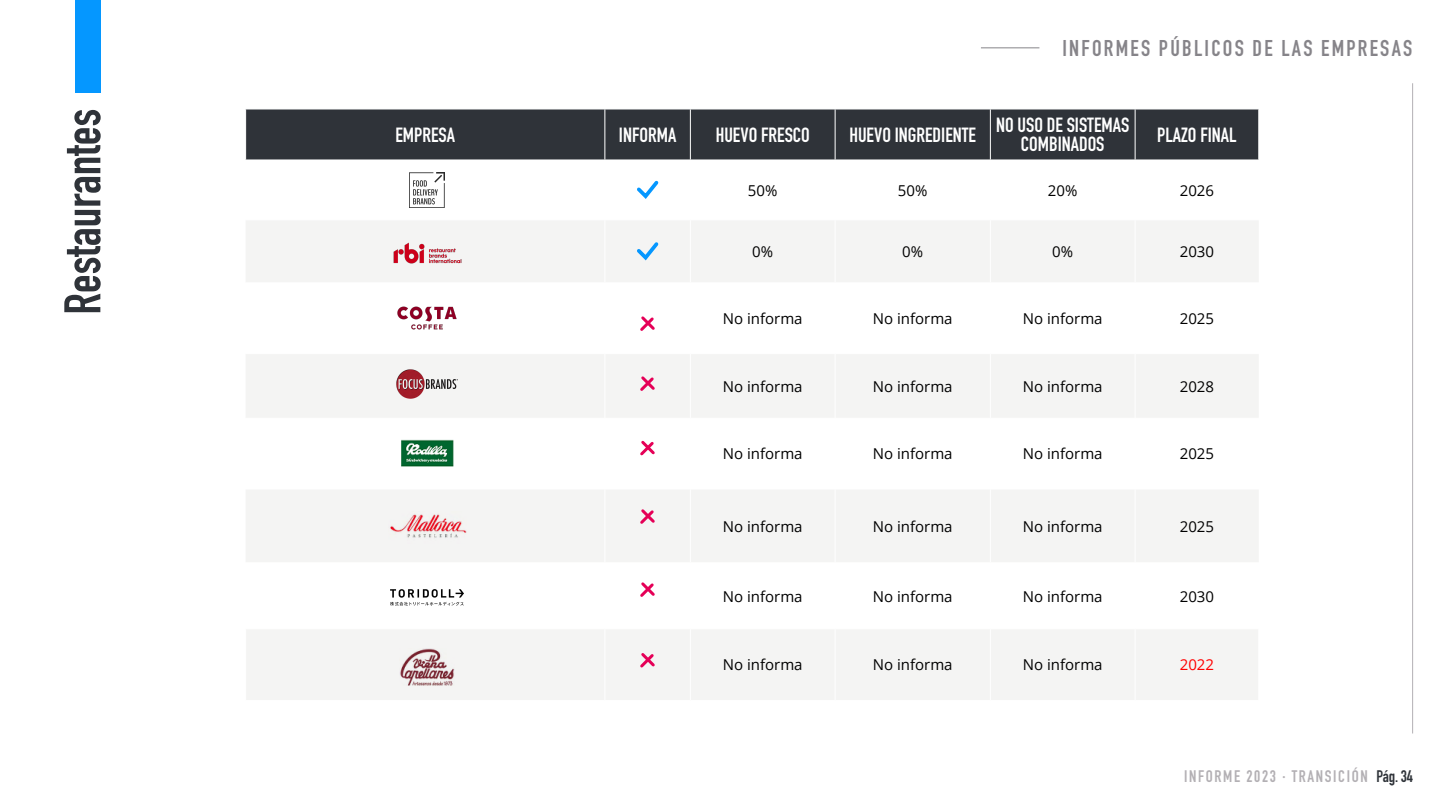
<style>
.page{position:relative;width:1440px;height:810px;background:#fff}
.page>*{position:absolute;margin:0;border:0;box-sizing:border-box;transform-origin:0 0}
.t1{font:700 50.62px "DIN Condensed";color:#2f3339}
.t2{font:700 22.5px "DIN Condensed";letter-spacing:.1em;color:#868489}
.t3{font:700 20.25px/19.5px "DIN Condensed";color:#fff;text-align:center}
.t4{font:700 16.5px "DIN Condensed";letter-spacing:.1em;color:#b3b0b4}
.t5{font:15px "Open Sans";color:#000}
.t6{font:15px "Open Sans";color:#f00}
.s1{color:#2f3339}
</style>
<div class="page">
<hr style="left:1412px;top:83px;width:1px;height:651px;background:#b3b0b4">
<div style="left:246px;top:110px;width:1012px;height:50px;background:#2f3339"></div>
<svg style="left:246px;top:221px;width:1012px;height:479px;fill:#f4f4f3"></svg>
<hr style="left:245px;top:282px;width:360px;height:1px;background:#fff">
<hr style="left:605px;top:282px;width:85px;height:1px;background:#fff">
<hr style="left:690px;top:282px;width:145px;height:1px;background:#fff">
<hr style="left:835px;top:282px;width:155px;height:1px;background:#fff">
<hr style="left:990px;top:282px;width:145px;height:1px;background:#fff">
<hr style="left:1135px;top:282px;width:124px;height:1px;background:#fff">
<hr style="left:245px;top:353px;width:360px;height:1px;background:#fff">
<hr style="left:605px;top:353px;width:85px;height:1px;background:#fff">
<hr style="left:690px;top:353px;width:145px;height:1px;background:#fff">
<hr style="left:835px;top:353px;width:155px;height:1px;background:#fff">
<hr style="left:990px;top:353px;width:145px;height:1px;background:#fff">
<hr style="left:1135px;top:353px;width:124px;height:1px;background:#fff">
<hr style="left:245px;top:418px;width:360px;height:1px;background:#fff">
<hr style="left:605px;top:418px;width:85px;height:1px;background:#fff">
<hr style="left:690px;top:418px;width:145px;height:1px;background:#fff">
<hr style="left:835px;top:418px;width:155px;height:1px;background:#fff">
<hr style="left:990px;top:418px;width:145px;height:1px;background:#fff">
<hr style="left:1135px;top:418px;width:124px;height:1px;background:#fff">
<hr style="left:245px;top:489px;width:360px;height:1px;background:#fff">
<hr style="left:605px;top:489px;width:85px;height:1px;background:#fff">
<hr style="left:690px;top:489px;width:145px;height:1px;background:#fff">
<hr style="left:835px;top:489px;width:155px;height:1px;background:#fff">
<hr style="left:990px;top:489px;width:145px;height:1px;background:#fff">
<hr style="left:1135px;top:489px;width:124px;height:1px;background:#fff">
<hr style="left:245px;top:562px;width:360px;height:1px;background:#fff">
<hr style="left:605px;top:562px;width:85px;height:1px;background:#fff">
<hr style="left:690px;top:562px;width:145px;height:1px;background:#fff">
<hr style="left:835px;top:562px;width:155px;height:1px;background:#fff">
<hr style="left:990px;top:562px;width:145px;height:1px;background:#fff">
<hr style="left:1135px;top:562px;width:124px;height:1px;background:#fff">
<hr style="left:245px;top:628px;width:360px;height:1px;background:#fff">
<hr style="left:604px;top:109px;width:1px;height:51px;background:#fff">
<hr style="left:604px;top:220px;width:1px;height:62px;background:#fff">
<hr style="left:604px;top:283px;width:1px;height:70px;background:#fff">
<hr style="left:604px;top:354px;width:1px;height:64px;background:#fff">
<hr style="left:604px;top:419px;width:1px;height:70px;background:#fff">
<hr style="left:604px;top:489px;width:1px;height:73px;background:#fff">
<hr style="left:604px;top:563px;width:1px;height:65px;background:#fff">
<hr style="left:690px;top:109px;width:1px;height:51px;background:#fff">
<hr style="left:835px;top:109px;width:1px;height:51px;background:#fff">
<hr style="left:690px;top:220px;width:1px;height:62px;background:#fff">
<hr style="left:835px;top:220px;width:1px;height:62px;background:#fff">
<hr style="left:690px;top:283px;width:1px;height:70px;background:#fff">
<hr style="left:835px;top:283px;width:1px;height:70px;background:#fff">
<hr style="left:690px;top:354px;width:1px;height:64px;background:#fff">
<hr style="left:835px;top:354px;width:1px;height:64px;background:#fff">
<hr style="left:690px;top:419px;width:1px;height:70px;background:#fff">
<hr style="left:835px;top:419px;width:1px;height:70px;background:#fff">
<hr style="left:690px;top:489px;width:1px;height:73px;background:#fff">
<hr style="left:835px;top:489px;width:1px;height:73px;background:#fff">
<hr style="left:690px;top:563px;width:1px;height:65px;background:#fff">
<hr style="left:835px;top:563px;width:1px;height:65px;background:#fff">
<hr style="left:990px;top:109px;width:1px;height:51px;background:#fff">
<hr style="left:1135px;top:109px;width:1px;height:51px;background:#fff">
<hr style="left:990px;top:220px;width:1px;height:62px;background:#fff">
<hr style="left:1135px;top:220px;width:1px;height:62px;background:#fff">
<hr style="left:990px;top:283px;width:1px;height:70px;background:#fff">
<hr style="left:1135px;top:283px;width:1px;height:70px;background:#fff">
<hr style="left:990px;top:354px;width:1px;height:64px;background:#fff">
<hr style="left:1135px;top:354px;width:1px;height:64px;background:#fff">
<hr style="left:990px;top:419px;width:1px;height:70px;background:#fff">
<hr style="left:1135px;top:419px;width:1px;height:70px;background:#fff">
<hr style="left:990px;top:489px;width:1px;height:73px;background:#fff">
<hr style="left:1135px;top:489px;width:1px;height:73px;background:#fff">
<hr style="left:990px;top:563px;width:1px;height:65px;background:#fff">
<hr style="left:1135px;top:563px;width:1px;height:65px;background:#fff">
<hr style="left:990px;top:628px;width:145px;height:1px;background:#fff">
<hr style="left:605px;top:628px;width:85px;height:1px;background:#fff">
<hr style="left:604px;top:629px;width:1px;height:71px;background:#fff">
<hr style="left:835px;top:628px;width:155px;height:1px;background:#fff">
<hr style="left:990px;top:629px;width:1px;height:71px;background:#fff">
<hr style="left:690px;top:628px;width:145px;height:1px;background:#fff">
<hr style="left:690px;top:629px;width:1px;height:71px;background:#fff">
<hr style="left:835px;top:629px;width:1px;height:71px;background:#fff">
<hr style="left:1135px;top:628px;width:124px;height:1px;background:#fff">
<hr style="left:1135px;top:629px;width:1px;height:71px;background:#fff">
<svg style="left:637px;top:180px;width:22px;height:19px"></svg>
<svg style="left:633px;top:239px;width:29px;height:24px"></svg>
<hr style="left:981px;top:47px;width:58px;height:1px;background:#868489">
<div style="left:75px;top:0;width:25px;height:93px;background:#0597ff"></div>
<svg style="left:637px;top:580px;width:21px;height:20px"></svg>
<svg style="left:637px;top:438px;width:21px;height:20px"></svg>
<svg style="left:637px;top:314px;width:21px;height:20px"></svg>
<svg style="left:637px;top:650px;width:21px;height:20px"></svg>
<svg style="left:637px;top:507px;width:21px;height:20px"></svg>
<svg style="left:637px;top:374px;width:21px;height:20px"></svg>
<img style="left:410px;top:172px;width:35px;height:35px">
<img style="left:398px;top:301px;width:59px;height:34px">
<img style="left:397px;top:370px;width:71px;height:28px">
<img style="left:389px;top:431px;width:77px;height:43px">
<img style="left:388px;top:511px;width:78px;height:33px">
<img style="left:390px;top:585px;width:74px;height:25px">
<img style="left:399px;top:648px;width:56px;height:38px">
<img style="left:393px;top:243px;width:68px;height:21px">
<h1 class="t1" style="left:49px;top:315px;width:207px;rotate:-90deg">Restaurantes</h1>
<h2 class="t2" style="left:1062px;top:33px;width:351px">INFORMES PÚBLICOS DE LAS EMPRESAS</h2>
<h3 class="t3" style="left:395px;top:125px;width:61px">EMPRESA</h3>
<h3 class="t3" style="left:619px;top:125px;width:59px">INFORMA</h3>
<h3 class="t3" style="left:716px;top:125px;width:96px">HUEVO FRESCO</h3>
<h3 class="t3" style="left:849px;top:125px;width:128px">HUEVO INGREDIENTE</h3>
<h3 class="t3" style="left:996px;top:115px;width:135px">NO USO DE SISTEMAS<br>COMBINADOS</h3>
<h3 class="t3" style="left:1157px;top:125px;width:81px">PLAZO FINAL</h3>
<p class="t5" style="left:748px;top:180px;width:31px">50%</p>
<p class="t5" style="left:898px;top:180px;width:31px">50%</p>
<p class="t5" style="left:1048px;top:180px;width:31px">20%</p>
<p class="t5" style="left:1180px;top:180px;width:36px">2026</p>
<p class="t5" style="left:752px;top:241px;width:22px">0%</p>
<p class="t5" style="left:902px;top:241px;width:22px">0%</p>
<p class="t5" style="left:1052px;top:241px;width:22px">0%</p>
<p class="t5" style="left:1180px;top:241px;width:36px">2030</p>
<p class="t5" style="left:723px;top:308px;width:81px">No informa</p>
<p class="t5" style="left:873px;top:308px;width:81px">No informa</p>
<p class="t5" style="left:1023px;top:308px;width:81px">No informa</p>
<p class="t5" style="left:1180px;top:308px;width:36px">2025</p>
<p class="t5" style="left:723px;top:376px;width:81px">No informa</p>
<p class="t5" style="left:873px;top:376px;width:81px">No informa</p>
<p class="t5" style="left:1023px;top:376px;width:81px">No informa</p>
<p class="t5" style="left:1180px;top:376px;width:36px">2028</p>
<p class="t5" style="left:723px;top:444px;width:81px">No informa</p>
<p class="t5" style="left:873px;top:444px;width:81px">No informa</p>
<p class="t5" style="left:1023px;top:444px;width:81px">No informa</p>
<p class="t5" style="left:1180px;top:444px;width:36px">2025</p>
<p class="t5" style="left:723px;top:516px;width:81px">No informa</p>
<p class="t5" style="left:873px;top:516px;width:81px">No informa</p>
<p class="t5" style="left:1023px;top:516px;width:81px">No informa</p>
<p class="t5" style="left:1180px;top:516px;width:36px">2025</p>
<p class="t5" style="left:723px;top:586px;width:81px">No informa</p>
<p class="t5" style="left:873px;top:586px;width:81px">No informa</p>
<p class="t5" style="left:1023px;top:586px;width:81px">No informa</p>
<p class="t5" style="left:1180px;top:586px;width:36px">2030</p>
<p class="t5" style="left:723px;top:655px;width:81px">No informa</p>
<p class="t5" style="left:873px;top:655px;width:81px">No informa</p>
<p class="t5" style="left:1023px;top:655px;width:81px">No informa</p>
<p class="t6" style="left:1180px;top:655px;width:36px">2022</p>
<p class="t4" style="left:1184px;top:765px;width:230px">INFORME 2023 · TRANSICIÓN <span class="s1">Pág. 34</span></p>
</div>
